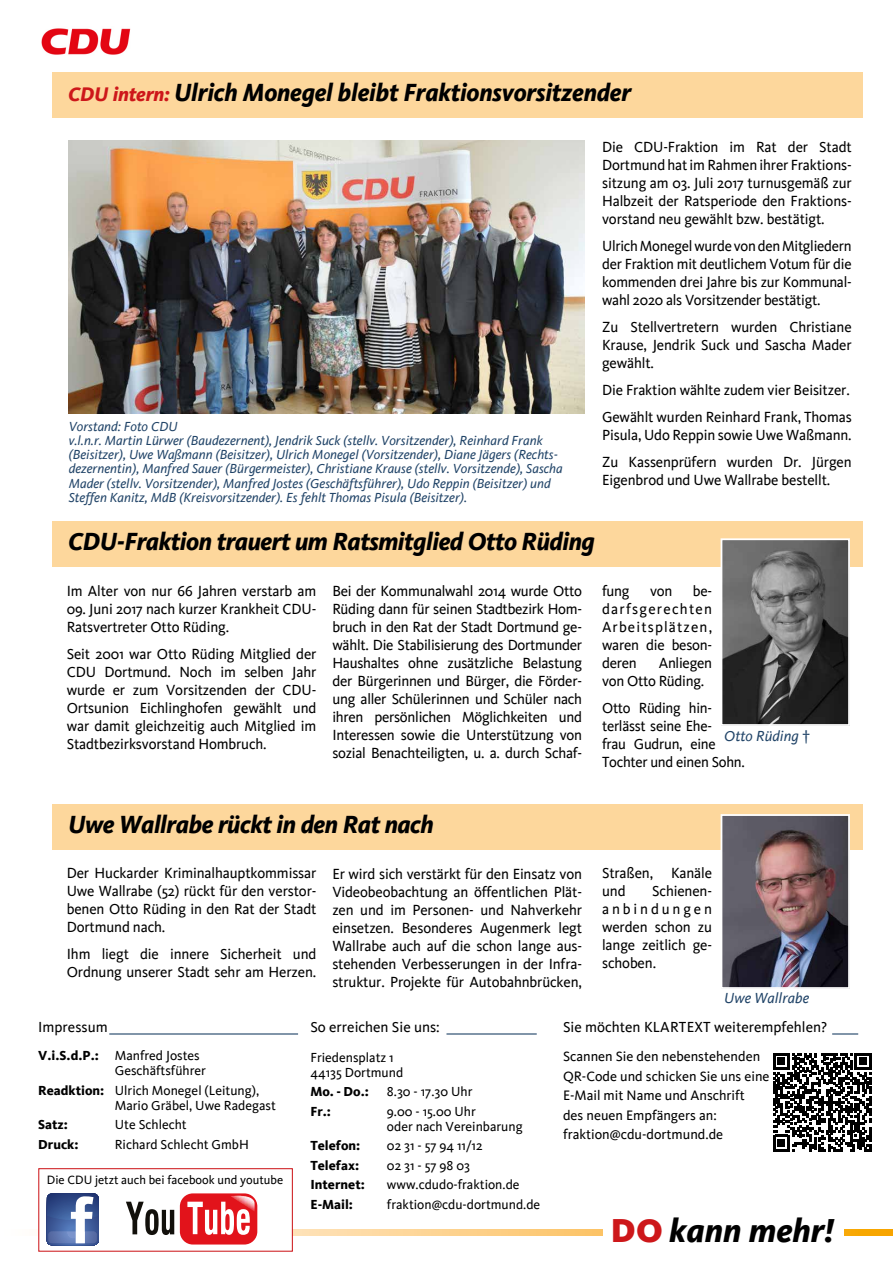
<style>
.page{position:relative;width:893px;height:1263px;background:#fff}
.page>*{position:absolute;margin:0;border:0;box-sizing:border-box;transform-origin:0 0}
.t1{font:italic 800 34.2px "Kievit";color:#000}
.t2{font:italic 800 25.5px "Kievit";letter-spacing:-.02em;color:#000}
.t3{font:15.15px/18px "Kievit";letter-spacing:-.01em;color:#000;text-align:justify}
.t4{font:15px "Kievit";color:#000}
.t5{font:italic 15px "Kievit";color:#214468}
.t6{font:14.1px/19.5px "Kievit";color:#000}
.t7{font:italic 13.5px/14.1px "Kievit";color:#214468}
.t8{font:13.5px/15px "Kievit";color:#000}
.t9{font:800 13.5px "Kievit";color:#000}
.t10{font:12.45px "Kievit";color:#000}
.s1{font-size:20.25px;color:#cd171a}
.s2{font-style:normal}
.s3{font-weight:800}
.s4{font-weight:900;font-style:normal;color:#cd171a}
</style>
<div class="page">
<img style="left:41px;top:28px;width:90px;height:27px">
<svg style="left:293px;top:1230px;width:600px;height:5px;background:#fccc7c"></svg>
<hr style="left:892px;top:157px;width:1px;height:85px;background:#ea5b0b">
<div style="left:603px;top:1217px;width:241px;height:34px;background:#fff"></div>
<div style="left:52px;top:72px;width:810px;height:46px;background:#fdd79c"></div>
<img style="left:68px;top:141px;width:516px;height:272px">
<svg style="left:773px;top:1053px;width:99px;height:99px"></svg>
<svg style="left:773px;top:1053px;width:98px;height:98px"></svg>
<hr style="left:109px;top:1033px;width:189px;height:1px;background:#214468">
<hr style="left:446px;top:1033px;width:91px;height:1px;background:#214468">
<svg style="left:832px;top:1033px;width:26px;height:1px"></svg>
<div style="left:38px;top:1168px;width:255px;height:84px;background:#fff;border:1px solid #cd171a"></div>
<svg style="left:47px;top:1193px;width:52px;height:52px"></svg>
<div style="left:180px;top:1193px;width:77px;height:51px;background:#e2131b;border-radius:13px"></div>
<img style="left:231px;top:1196px;width:24px;height:15px">
<svg style="left:187px;top:1202px;width:63px;height:33px"></svg>
<svg style="left:126px;top:1202px;width:48px;height:33px"></svg>
<div style="left:52px;top:522px;width:810px;height:45px;background:#fdd79c"></div>
<img style="left:724px;top:541px;width:123px;height:182px">
<div style="left:721px;top:538px;width:129px;height:188px;border:2px solid #fff"></div>
<div style="left:52px;top:804px;width:810px;height:45px;background:#fdd79c"></div>
<img style="left:724px;top:817px;width:123px;height:169px">
<div style="left:721px;top:814px;width:129px;height:175px;border:2px solid #fff"></div>
<h2 class="t2" style="left:68px;top:77px;width:564px"><span class="s1">CDU intern:</span> Ulrich Monegel bleibt Fraktionsvorsitzender</h2>
<p class="t3" style="left:602px;top:138px;width:251px">Die CDU-Fraktion im Rat der Stadt Dortmund hat im Rahmen ihrer Fraktions&shy;sitzung am 03. Juli 2017 turnusgemäß zur Halbzeit der Ratsperiode den Fraktions&shy;vorstand neu gewählt bzw. bestätigt.</p>
<p class="t3" style="left:602px;top:237px;width:251px">Ulrich Monegel wurde von den Mitgliedern der Fraktion mit deutlichem Votum für die kommenden drei Jahre bis zur Kommunal&shy;wahl 2020 als Vorsitzender bestätigt.</p>
<p class="t3" style="left:602px;top:318px;width:251px">Zu Stellvertretern wurden Christiane Krause, Jendrik Suck und Sascha Mader gewählt.</p>
<p class="t3" style="left:602px;top:376px;width:251px;line-height:27px">Die Fraktion wählte zudem vier Beisitzer.<br>Gewählt wurden Reinhard Frank, Thomas</p>
<p class="t3" style="left:602px;top:421px;width:251px;line-height:27px">Pisula, Udo Reppin sowie Uwe Waßmann.<br>Zu Kassenprüfern wurden Dr. Jürgen</p>
<p class="t3" style="left:602px;top:471px;width:230px">Eigenbrod und Uwe Wallrabe bestellt.</p>
<p class="t7" style="left:69px;top:420px;width:496px">Vorstand: Foto CDU<br>v.l.n.r. Martin Lürwer (Baudezernent), Jendrik Suck (stellv. Vorsitzender), Reinhard Frank (Beisitzer), Uwe Waßmann (Beisitzer), Ulrich Monegel (Vorsitzender), Diane Jägers (Rechts&shy;dezernentin), Manfred Sauer (Bürgermeister), Christiane Krause (stellv. Vorsitzende), Sascha Mader (stellv. Vorsitzender), Manfred Jostes (Geschäftsführer), Udo Reppin (Beisitzer) und Steffen Kanitz, MdB (Kreisvorsitzender). Es fehlt Thomas Pisula (Beisitzer).</p>
<h2 class="t2" style="left:68px;top:526px;width:528px">CDU-Fraktion trauert um Ratsmitglied Otto Rüding</h2>
<p class="t3" style="left:67px;top:582px;width:251px">Im Alter von nur 66 Jahren verstarb am</p>
<p class="t3" style="left:67px;top:600px;width:251px">09. Juni 2017 nach kurzer Krankheit CDU-<br>Ratsvertreter Otto Rüding.</p>
<p class="t3" style="left:67px;top:645px;width:251px">Seit 2001 war Otto Rüding Mitglied der CDU Dortmund. Noch im selben Jahr wurde er zum Vorsitzenden der CDU-Ortsunion Eichlinghofen gewählt und war damit gleichzeitig auch Mitglied im Stadtbezirksvorstand Hombruch.</p>
<p class="t3" style="left:332px;top:582px;width:251px">Bei der Kommunalwahl 2014 wurde Otto Rüding dann für seinen Stadtbezirk Hom&shy;bruch in den Rat der Stadt Dortmund ge&shy;wählt. Die Stabilisierung des Dortmunder Haushaltes ohne zusätzliche Belastung der Bürgerinnen und Bürger, die Förder&shy;ung aller Schülerinnen und Schüler nach ihren persönlichen Möglichkeiten und Interessen sowie die Unterstützung von sozial Benachteiligten, u. a. durch Schaf-</p>
<p class="t3" style="left:602px;top:582px;width:29px">fung</p>
<p class="t3" style="left:650px;top:582px;width:24px">von</p>
<p class="t3" style="left:602px;top:582px;width:112px;text-indent:91px">be&shy;darfsgerechten Arbeitsplätzen, waren die beson&shy;deren</p>
<p class="t3" style="left:602px;top:654px;width:111px;text-indent:57px">Anliegen von Otto Rüding.</p>
<p class="t3" style="left:602px;top:699px;width:144px;text-align:left">Otto Rüding hin&shy;terlässt seine Ehe-<br>frau Gudrun, eine<br>Tochter und einen Sohn.</p>
<p class="t5" style="left:724px;top:727px;width:87px">Otto Rüding <span class="s2">†</span></p>
<h2 class="t2" style="left:68px;top:809px;width:367px">Uwe Wallrabe rückt in den Rat nach</h2>
<p class="t3" style="left:67px;top:864px;width:251px">Der Huckarder Kriminalhauptkommissar Uwe Wallrabe (52) rückt für den verstor&shy;benen Otto Rüding in den Rat der Stadt Dortmund nach.</p>
<p class="t3" style="left:67px;top:945px;width:251px">Ihm liegt die innere Sicherheit und<br>Ordnung unserer Stadt sehr am Herzen.</p>
<p class="t3" style="left:332px;top:865px;width:251px">Er wird sich verstärkt für den Einsatz von Videobeobachtung an öffentlichen Plät&shy;zen und im Personen- und Nahverkehr einsetzen. Besonderes Augenmerk legt Wallrabe auch auf die schon lange aus&shy;stehenden Verbesserungen in der Infra&shy;struktur. Projekte für Autobahnbrücken,</p>
<p class="t3" style="left:602px;top:864px;width:111px">Straßen, Kanäle und</p>
<p class="t3" style="left:602px;top:882px;width:111px;text-align:left;text-indent:50px">Schienen-- anbindungen werden schon zu lange zeitlich ge&shy;schoben.</p>
<p class="t5" style="left:724px;top:989px;width:86px">Uwe Wallrabe</p>
<p class="t4" style="left:38px;top:1019px;width:71px">Impressum</p>
<p class="t4" style="left:310px;top:1019px;width:131px">So erreichen Sie uns:</p>
<p class="t4" style="left:563px;top:1019px;width:266px">Sie möchten KLARTEXT weiterempfehlen?</p>
<p class="t8" style="left:115px;top:1048px;width:93px;text-indent:-77px"><span class="s3">V.i.S.d.P.:</span> Manfred Jostes<br>Geschäftsführer</p>
<p class="t8" style="left:115px;top:1083px;width:163px;text-indent:-77px"><span class="s3">Readktion:</span> Ulrich Monegel (Leitung),<br>Mario Gräbel, Uwe Radegast</p>
<p class="t9" style="left:38px;top:1117px;width:31px">Satz:</p>
<p class="t8" style="left:115px;top:1117px;width:73px">Ute Schlecht</p>
<p class="t9" style="left:38px;top:1136px;width:42px">Druck:</p>
<p class="t8" style="left:115px;top:1137px;width:136px">Richard Schlecht GmbH</p>
<p class="t10" style="left:47px;top:1173px;width:238px">Die CDU jetzt auch bei facebook und youtube</p>
<p class="t8" style="left:310px;top:1050px;width:94px">Friedensplatz 1<br>44135 Dortmund</p>
<p class="t9" style="left:310px;top:1083px;width:60px">Mo. - Do.:</p>
<p class="t8" style="left:387px;top:1084px;width:87px">8.30 - 17.30 Uhr</p>
<p class="t9" style="left:310px;top:1103px;width:22px">Fr.:</p>
<p class="t8" style="left:387px;top:1104px;width:137px">9.00 - 15.00 Uhr<br>oder nach Vereinbarung</p>
<p class="t9" style="left:310px;top:1137px;width:51px">Telefon:</p>
<p class="t8" style="left:387px;top:1138px;width:97px">02 31 - 57 94 11/12</p>
<p class="t9" style="left:310px;top:1157px;width:50px">Telefax:</p>
<p class="t8" style="left:387px;top:1158px;width:85px">02 31 - 57 98 03</p>
<p class="t9" style="left:310px;top:1176px;width:56px">Internet:</p>
<p class="t8" style="left:387px;top:1177px;width:134px">www.cdudo-fraktion.de</p>
<p class="t9" style="left:310px;top:1196px;width:44px">E-Mail:</p>
<p class="t8" style="left:387px;top:1197px;width:155px">fraktion@cdu-dortmund.de</p>
<p class="t6" style="left:563px;top:1047px;width:208px">Scannen Sie den nebenstehenden<br>QR-Code und schicken Sie uns eine<br>E-Mail mit Name und Anschrift<br>des neuen Empfängers an: fraktion@cdu-dortmund.de</p>
<h1 class="t1" style="left:611px;top:1209px;width:225px"><span class="s4">DO</span> kann mehr!</h1>
</div>
